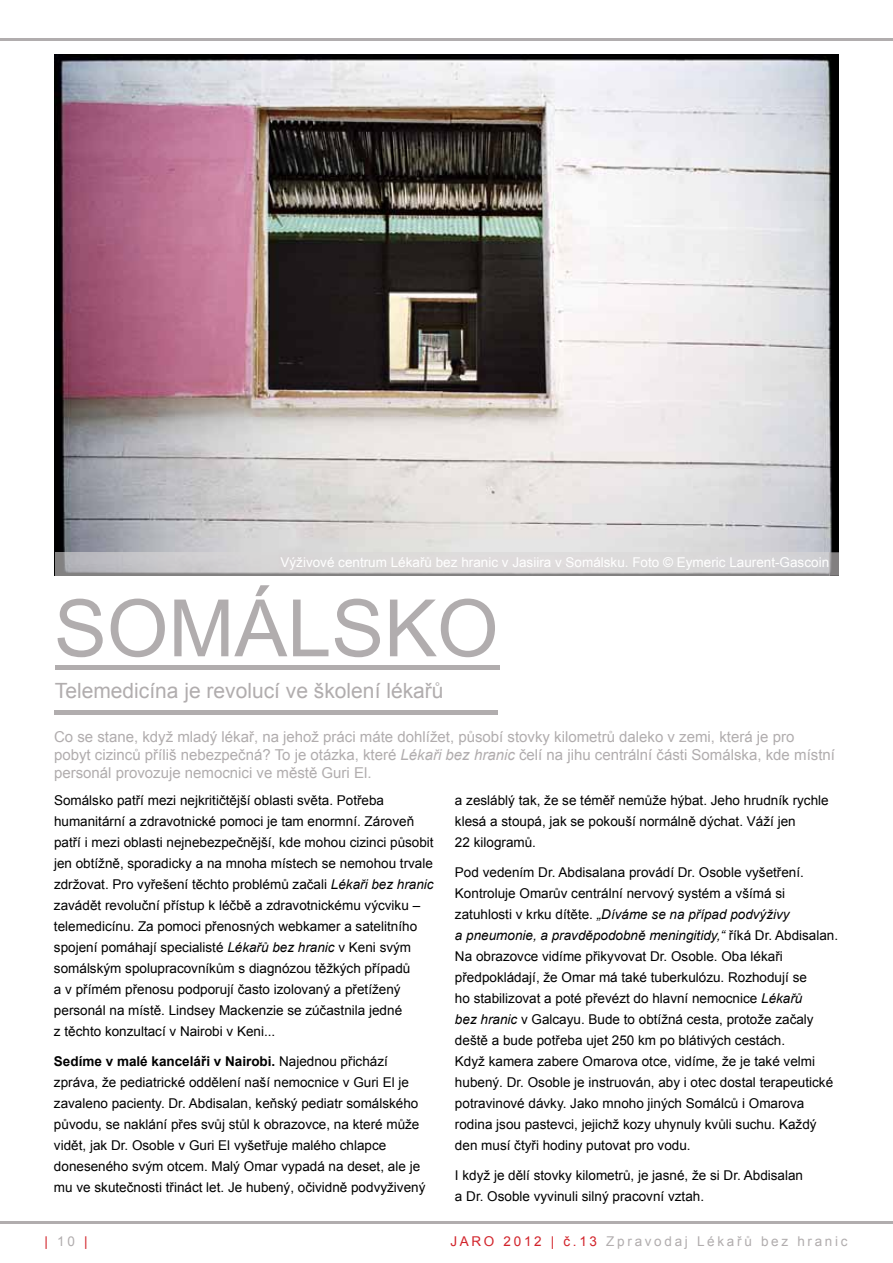
<style>
.page{position:relative;width:893px;height:1263px;background:#fff}
.page>*{position:absolute;margin:0;border:0;box-sizing:border-box;transform-origin:0 0}
.t1{font:79.2px "Arial";color:#b1adae}
.t2{font:21px "Arial";color:#b1adae}
.t3{font:15px/18px "Arial";color:#b1adae}
.t4{font:13.5px/21px "Arial";color:#000}
.t5{font:13.5px "Arial";color:#fff}
.t6{font:13.5px "Arial";letter-spacing:.2em;color:#b1adae}
.t7{font:13.5px "Arial";color:#d2232a}
.s1{font-style:italic}
.s2{font-weight:700}
.s3{color:#b1adae}
.s4{color:#d2232a}
</style>
<div class="page">
<img style="left:54px;top:54px;width:785px;height:522px">
<div style="left:55px;top:665px;width:445px;height:5px;background:#b1adae"></div>
<hr style="left:0;top:1222px;width:893px;height:2px;background:#b1adae">
<hr style="left:0;top:38px;width:893px;height:3px;background:#b1adae">
<svg style="left:55px;top:552px;width:774px;height:24px;background:#cac8c9"></svg>
<div style="left:829px;top:552px;width:10px;height:24px;background:#827f80;border:2px solid #b1adae"></div>
<hr style="left:55px;top:710px;width:443px;height:4px;background:#b1adae">
<p class="t5" style="left:280px;top:553px;width:550px">Výživové centrum Lékařů bez hranic v Jasiira v Somálsku. Foto © Eymeric Laurent-Gascoin</p>
<h1 class="t1" style="left:54px;top:577px;width:446px">SOMÁLSKO</h1>
<h2 class="t2" style="left:55px;top:677px;width:390px">Telemedicína je revolucí ve školení lékařů</h2>
<p class="t3" style="left:54px;top:728px;width:782px">Co se stane, když mladý lékař, na jehož práci máte dohlížet, působí stovky kilometrů daleko v zemi, která je pro<br>pobyt cizinců příliš nebezpečná? To je otázka, které <span class="s1">Lékaři bez hranic</span> čelí na jihu centrální části Somálska, kde místní personál provozuje nemocnici ve městě Guri El.</p>
<p class="t4" style="left:54px;top:790px;width:381px">Somálsko patří mezi nejkritičtější oblasti světa. Potřeba humanitární a zdravotnické pomoci je tam enormní. Zároveň patří i mezi oblasti nejnebezpečnější, kde mohou cizinci působit jen obtížně, sporadicky a na mnoha místech se nemohou trvale zdržovat. Pro vyřešení těchto problémů začali <span class="s1">Lékaři bez hranic </span>zavádět revoluční přístup k léčbě a zdravotnickému výcviku – telemedicínu. Za pomoci přenosných webkamer a satelitního spojení pomáhají specialisté <span class="s1">Lékařů bez hranic</span> v Keni svým somálským spolupracovníkům s diagnózou těžkých případů<br>a v přímém přenosu podporují často izolovaný a přetížený personál na místě. Lindsey Mackenzie se zúčastnila jedné<br>z těchto konzultací v Nairobi v Keni...</p>
<p class="t4" style="left:54px;top:1051px;width:373px"><span class="s2">Sedíme v malé kanceláři v Nairobi.</span> Najednou přichází zpráva, že pediatrické oddělení naší nemocnice v Guri El je zavaleno pacienty. Dr. Abdisalan, keňský pediatr somálského původu, se naklání přes svůj stůl k obrazovce, na které může vidět, jak Dr. Osoble v Guri El vyšetřuje malého chlapce doneseného svým otcem. Malý Omar vypadá na deset, ale je mu ve skutečnosti třináct let. Je hubený, očividně podvyživený</p>
<p class="t4" style="left:455px;top:790px;width:375px">a zesláblý tak, že se téměř nemůže hýbat. Jeho hrudník rychle klesá a stoupá, jak se pokouší normálně dýchat. Váží jen<br>22 kilogramů.</p>
<p class="t4" style="left:455px;top:862px;width:385px">Pod vedením Dr. Abdisalana provádí Dr. Osoble vyšetření.<br>Kontroluje Omarův centrální nervový systém a všímá si zatuhlosti v krku dítěte. <span class="s1">„Díváme se na případ podvýživy<br>a pneumonie, a pravděpodobně meningitidy,“</span> říká Dr. Abdisalan.<br>Na obrazovce vidíme přikyvovat Dr. Osoble. Oba lékaři předpokládají, že Omar má také tuberkulózu. Rozhodují se<br>ho stabilizovat a poté převézt do hlavní nemocnice <span class="s1">Lékařů<br>bez hranic</span> v Galcayu. Bude to obtížná cesta, protože začaly deště a bude potřeba ujet 250 km po blátivých cestách.<br>Když kamera zabere Omarova otce, vidíme, že je také velmi hubený. Dr. Osoble je instruován, aby i otec dostal terapeutické potravinové dávky. Jako mnoho jiných Somálců i Omarova rodina jsou pastevci, jejichž kozy uhynuly kvůli suchu. Každý den musí čtyři hodiny putovat pro vodu.</p>
<p class="t4" style="left:455px;top:1165px;width:350px">I když je dělí stovky kilometrů, je jasné, že si Dr. Abdisalan a Dr. Osoble vyvinuli silný pracovní vztah.</p>
<p class="t7" style="left:45px;top:1232px;width:45px">| <span class="s3">10</span> |</p>
<p class="t6" style="left:450px;top:1232px;width:399px"><span class="s4">JARO 2012 | č.13</span> Zpravodaj Lékařů bez hranic</p>
</div>
